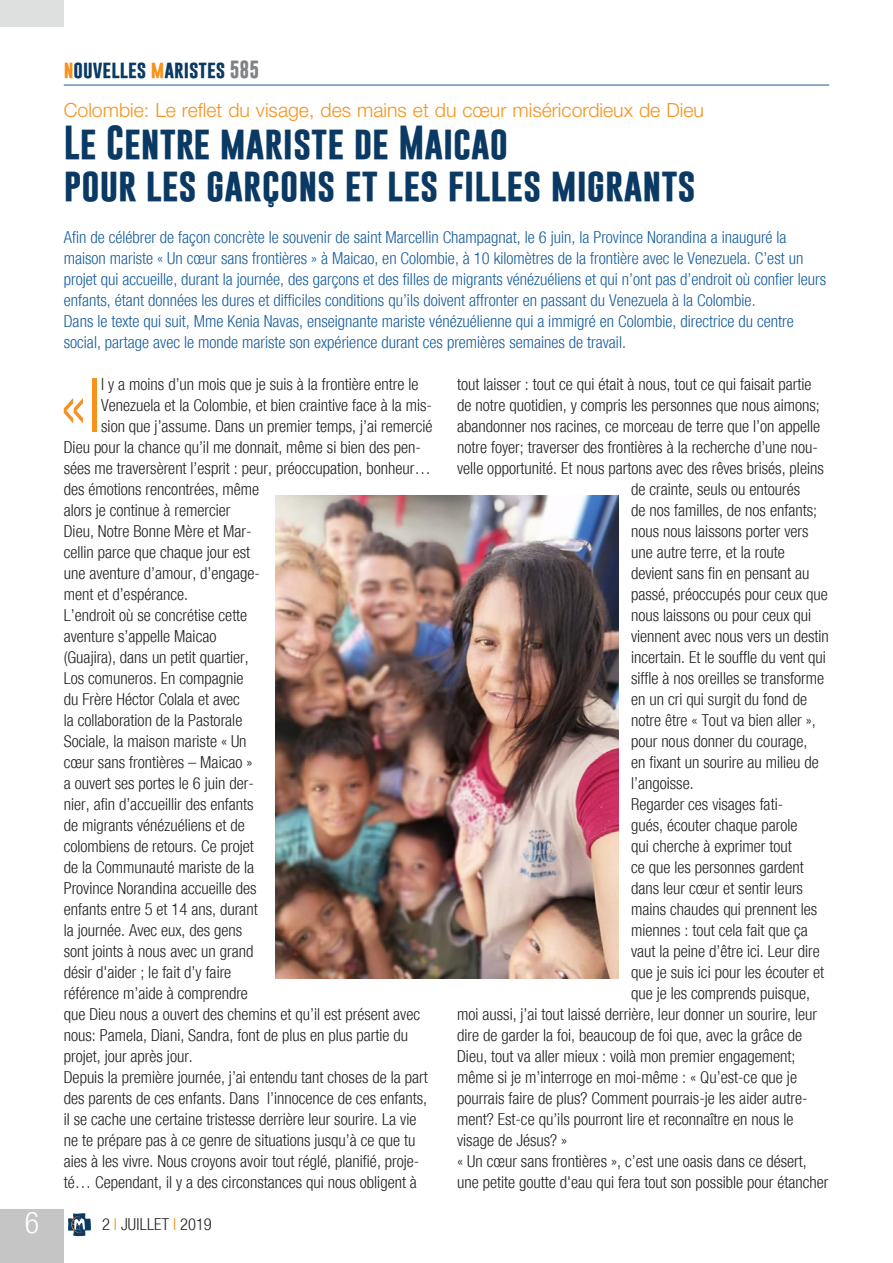
<style>
.page{position:relative;width:893px;height:1263px;background:#fff}
.page>*{position:absolute;margin:0;border:0;box-sizing:border-box;transform-origin:0 0}
.Testo_sinEspacio{font:300 condensed 75.3px "Helvetica Neue";color:#f7931d}
.sommario{font:700 34.5px/42px "Gobold";color:#0a3963}
.t1{font:300 condensed 30px "Helvetica Neue";color:#fff}
.sommario-2{font:300 19.5px "Helvetica Neue";color:#f7931d}
.t2{font:700 18px "Gobold";color:#0a3963}
.Testo_sinEspacio-2{font:300 condensed 16.5px/21px "Helvetica Neue";color:#231f20}
.Testo_sinEspacio-3{font:300 condensed 16.5px/21px "Helvetica Neue";color:#175d9e}
.s1{color:#f7931d}
.s2{color:#808285}
</style>
<div class="page">
<div style="left:0;top:1209px;width:64px;height:54px;background:#c4c5c4"></div>
<hr style="left:64px;top:85px;width:765px;height:1px;background:#175d9e">
<svg style="left:68px;top:1213px;width:23px;height:23px"></svg>
<div style="left:0;top:0;width:64px;height:27px;background:#dddede"></div>
<img style="left:276px;top:495px;width:342px;height:483px">
<h3 class="t1" style="left:25px;top:1205px;width:16px">6</h3>
<p class="t2" style="left:64px;top:57px;width:197px"><span class="s1">n</span>ouvelles <span class="s1">m</span>aristes <span class="s2">585</span></p>
<p class="sommario-2" style="left:64px;top:98px;width:642px">Colombie: Le reflet du visage, des mains et du cœur miséricordieux de Dieu</p>
<p class="sommario" style="left:64px;top:122px;width:633px">Le Centre mariste de Maicao<br>pour les garçons et les filles migrants</p>
<p class="Testo_sinEspacio-3" style="left:64px;top:227px;width:764px">Afin de célébrer de façon concrète le souvenir de saint Marcellin Champagnat, le 6 juin, la Province Norandina a inauguré la maison mariste « Un cœur sans frontières » à Maicao, en Colombie, à 10 kilomètres de la frontière avec le Venezuela. C’est un projet qui accueille, durant la journée, des garçons et des filles de migrants vénézuéliens et qui n’ont pas d’endroit où confier leurs enfants, étant données les dures et difficiles conditions qu’ils doivent affronter en passant du Venezuela à la Colombie.</p>
<p class="Testo_sinEspacio-3" style="left:64px;top:311px;width:731px">Dans le texte qui suit, Mme Kenia Navas, enseignante mariste vénézuélienne qui a immigré en Colombie, directrice du centre social, partage avec le monde mariste son expérience durant ces premières semaines de travail.</p>
<p class="Testo_sinEspacio" style="left:59px;top:362px;width:43px">«I</p>
<p class="Testo_sinEspacio-2" style="left:101px;top:374px;width:319px">l y a moins d’un mois que je suis à la frontière entre le</p>
<p class="Testo_sinEspacio-2" style="left:101px;top:395px;width:332px">Venezuela et la Colombie, et bien craintive face à la mis-</p>
<p class="Testo_sinEspacio-2" style="left:101px;top:416px;width:333px">sion que j’assume. Dans un premier temps, j’ai remercié</p>
<p class="Testo_sinEspacio-2" style="left:64px;top:437px;width:359px">Dieu pour la chance qu’il me donnait, même si bien des pen-</p>
<p class="Testo_sinEspacio-2" style="left:64px;top:458px;width:369px">sées me traversèrent l’esprit : peur, préoccupation, bonheur…</p>
<p class="Testo_sinEspacio-2" style="left:64px;top:479px;width:197px">des émotions rencontrées, même</p>
<p class="Testo_sinEspacio-2" style="left:64px;top:500px;width:168px">alors je continue à remercier</p>
<p class="Testo_sinEspacio-2" style="left:64px;top:521px;width:189px">Dieu, Notre Bonne Mère et Mar-</p>
<p class="Testo_sinEspacio-2" style="left:64px;top:542px;width:188px">cellin parce que chaque jour est</p>
<p class="Testo_sinEspacio-2" style="left:64px;top:563px;width:198px">une aventure d’amour, d’engage-</p>
<p class="Testo_sinEspacio-2" style="left:64px;top:584px;width:126px">ment et d’espérance.</p>
<p class="Testo_sinEspacio-2" style="left:64px;top:605px;width:358px">L’endroit où se concrétise cette<br>aventure s’appelle Maicao<br>(Guajira), dans un petit quartier,<br>Los comuneros. En compagnie<br>du Frère Héctor Colala et avec<br>la collaboration de la Pastorale<br>Sociale, la maison mariste « Un<br>cœur sans frontières – Maicao »<br>a ouvert ses portes le 6 juin der-<br>nier, afin d’accueillir des enfants<br>de migrants vénézuéliens et de<br>colombiens de retours. Ce projet<br>de la Communauté mariste de la<br>Province Norandina accueille des<br>enfants entre 5 et 14 ans, durant<br>la journée. Avec eux, des gens<br>sont joints à nous avec un grand<br>désir d'aider ; le fait d’y faire<br>référence m’aide à comprendre<br>que Dieu nous a ouvert des chemins et qu’il est présent avec nous: Pamela, Diani, Sandra, font de plus en plus partie du projet, jour après jour.</p>
<p class="Testo_sinEspacio-2" style="left:64px;top:1067px;width:365px">Depuis la première journée, j’ai entendu tant choses de la part des parents de ces enfants. Dans l’innocence de ces enfants, il se cache une certaine tristesse derrière leur sourire. La vie ne te prépare pas à ce genre de situations jusqu’à ce que tu aies à les vivre. Nous croyons avoir tout réglé, planifié, proje&shy;té… Cependant, il y a des circonstances qui nous obligent à</p>
<p class="Testo_sinEspacio-2" style="left:102px;top:1214px;width:111px">2 <span class="s1">I</span> JUILLET <span class="s1">I</span> 2019</p>
<p class="Testo_sinEspacio-2" style="left:457px;top:374px;width:356px">tout laisser : tout ce qui était à nous, tout ce qui faisait partie</p>
<p class="Testo_sinEspacio-2" style="left:457px;top:395px;width:364px">de notre quotidien, y compris les personnes que nous aimons;</p>
<p class="Testo_sinEspacio-2" style="left:457px;top:416px;width:365px">abandonner nos racines, ce morceau de terre que l’on appelle</p>
<p class="Testo_sinEspacio-2" style="left:457px;top:437px;width:362px">notre foyer; traverser des frontières à la recherche d’une nou-</p>
<p class="Testo_sinEspacio-2" style="left:457px;top:458px;width:368px">velle opportunité. Et nous partons avec des rêves brisés, pleins</p>
<p class="Testo_sinEspacio-2" style="left:631px;top:479px;width:171px">de crainte, seuls ou entourés</p>
<p class="Testo_sinEspacio-2" style="left:631px;top:500px;width:187px">de nos familles, de nos enfants;</p>
<p class="Testo_sinEspacio-2" style="left:631px;top:521px;width:179px">nous nous laissons porter vers</p>
<p class="Testo_sinEspacio-2" style="left:631px;top:542px;width:155px">une autre terre, et la route</p>
<p class="Testo_sinEspacio-2" style="left:631px;top:563px;width:180px">devient sans fin en pensant au</p>
<p class="Testo_sinEspacio-2" style="left:631px;top:584px;width:198px">passé, préoccupés pour ceux que</p>
<p class="Testo_sinEspacio-2" style="left:631px;top:605px;width:182px">nous laissons ou pour ceux qui</p>
<p class="Testo_sinEspacio-2" style="left:631px;top:626px;width:199px">viennent avec nous vers un destin</p>
<p class="Testo_sinEspacio-2" style="left:631px;top:647px;width:196px">incertain. Et le souffle du vent qui</p>
<p class="Testo_sinEspacio-2" style="left:631px;top:668px;width:195px">siffle à nos oreilles se transforme</p>
<p class="Testo_sinEspacio-2" style="left:631px;top:689px;width:178px">en un cri qui surgit du fond de</p>
<p class="Testo_sinEspacio-2" style="left:631px;top:710px;width:186px">notre être « Tout va bien aller »,</p>
<p class="Testo_sinEspacio-2" style="left:631px;top:731px;width:178px">pour nous donner du courage,</p>
<p class="Testo_sinEspacio-2" style="left:631px;top:752px;width:189px">en fixant un sourire au milieu de</p>
<p class="Testo_sinEspacio-2" style="left:631px;top:773px;width:64px">l’angoisse.</p>
<p class="Testo_sinEspacio-2" style="left:631px;top:794px;width:154px">Regarder ces visages fati-</p>
<p class="Testo_sinEspacio-2" style="left:631px;top:815px;width:168px">gués, écouter chaque parole</p>
<p class="Testo_sinEspacio-2" style="left:631px;top:836px;width:162px">qui cherche à exprimer tout</p>
<p class="Testo_sinEspacio-2" style="left:631px;top:857px;width:174px">ce que les personnes gardent</p>
<p class="Testo_sinEspacio-2" style="left:631px;top:878px;width:173px">dans leur cœur et sentir leurs</p>
<p class="Testo_sinEspacio-2" style="left:631px;top:899px;width:188px">mains chaudes qui prennent les</p>
<p class="Testo_sinEspacio-2" style="left:631px;top:920px;width:178px">miennes : tout cela fait que ça</p>
<p class="Testo_sinEspacio-2" style="left:631px;top:941px;width:190px">vaut la peine d’être ici. Leur dire</p>
<p class="Testo_sinEspacio-2" style="left:631px;top:962px;width:194px">que je suis ici pour les écouter et</p>
<p class="Testo_sinEspacio-2" style="left:631px;top:983px;width:180px">que je les comprends puisque,</p>
<p class="Testo_sinEspacio-2" style="left:457px;top:1004px;width:361px">moi aussi, j’ai tout laissé derrière, leur donner un sourire, leur</p>
<p class="Testo_sinEspacio-2" style="left:457px;top:1025px;width:346px">dire de garder la foi, beaucoup de foi que, avec la grâce de</p>
<p class="Testo_sinEspacio-2" style="left:457px;top:1046px;width:340px">Dieu, tout va aller mieux : voilà mon premier engagement;</p>
<p class="Testo_sinEspacio-2" style="left:457px;top:1067px;width:341px">même si je m’interroge en moi-même : « Qu’est-ce que je</p>
<p class="Testo_sinEspacio-2" style="left:457px;top:1088px;width:352px">pourrais faire de plus? Comment pourrais-je les aider autre-</p>
<p class="Testo_sinEspacio-2" style="left:457px;top:1109px;width:338px">ment? Est-ce qu’ils pourront lire et reconnaître en nous le</p>
<p class="Testo_sinEspacio-2" style="left:457px;top:1130px;width:112px">visage de Jésus? »</p>
<p class="Testo_sinEspacio-2" style="left:457px;top:1151px;width:373px">« Un cœur sans frontières », c’est une oasis dans ce désert, une petite goutte d'eau qui fera tout son possible pour étancher</p>
</div>
